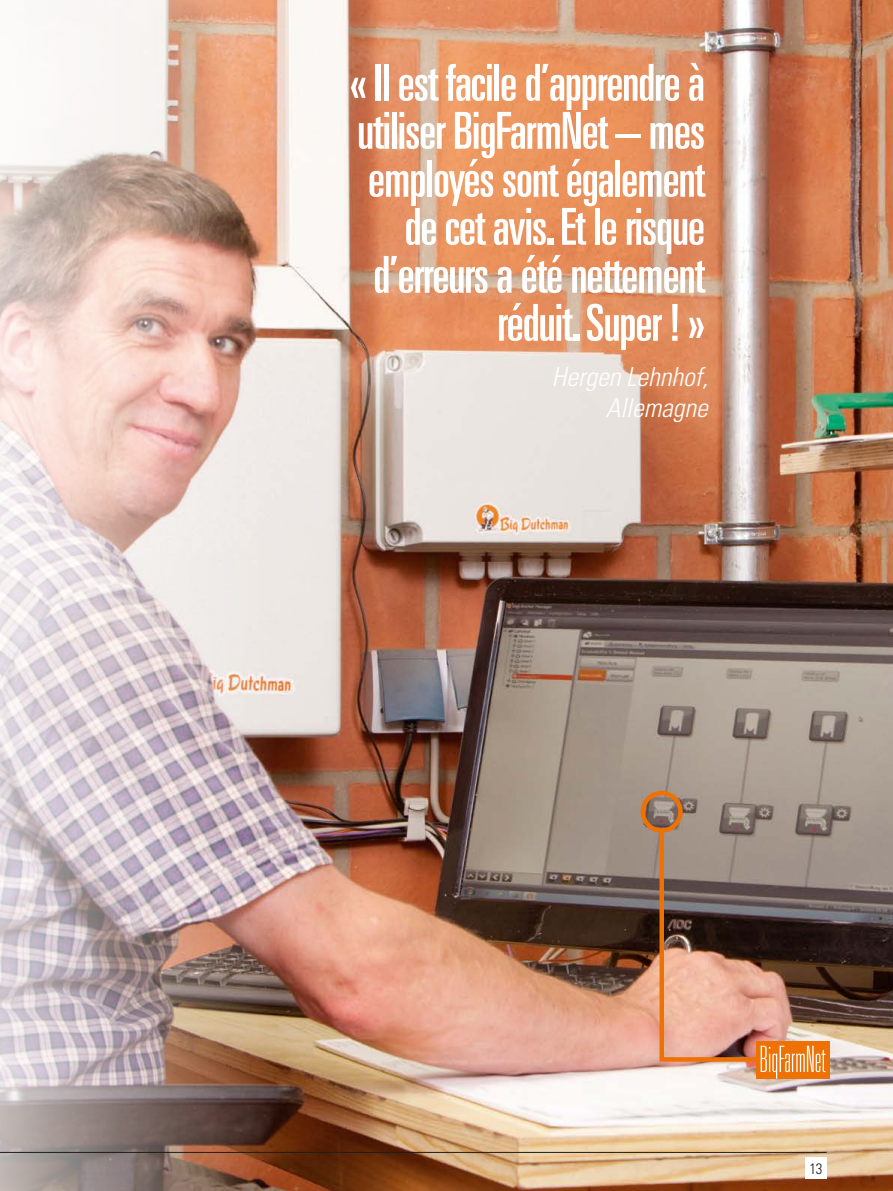
<style>
.page{position:relative;width:893px;height:1191px;background:#fff}
.page>*{position:absolute;margin:0;border:0;box-sizing:border-box;transform-origin:0 0}
.t1{font:ultra-condensed 51px/48px "Univers LT Std";letter-spacing:-.02em;color:#fff;text-align:right}
.t2{font:italic 300 condensed 26.25px/30.9px "Univers LT Std";color:#fff;text-align:right}
.t3{font:300 condensed 15px "Univers LT Std";color:#1d1d1b}
.t4{font:15px "Univers LTCYR 47 Light Cond";color:#1d1d1b}
</style>
<div class="page">
<img style="left:0;top:0;width:893px;height:1191px">
<hr style="left:0;top:1152px;width:827px;height:1px;background:#1d1d1b">
<div style="left:756px;top:1041px;width:73px;height:37px;background:#ee7203"></div>
<div style="left:641px;top:790px;width:42px;height:43px;border:4px solid #ee7203;border-radius:50%"></div>
<img style="left:657px;top:826px;width:168px;height:252px">
<div style="left:805px;top:1157px;width:22px;height:21px;background:#fff"></div>
<p class="t1" style="left:350px;top:58px;width:357px">« Il est facile d’apprendre à utiliser BigFarmNet – mes employés sont également de cet avis. Et le risque d’erreurs a été nettement réduit. Super ! »</p>
<p class="t2" style="left:552px;top:361px;width:158px">Hergen Lehnhof,<br>Allemagne</p>
<p class="t3" style="left:813px;top:1155px;width:15px">13</p>
<p class="t4" style="left:810px;top:1158px;width:14px">13</p>
</div>
